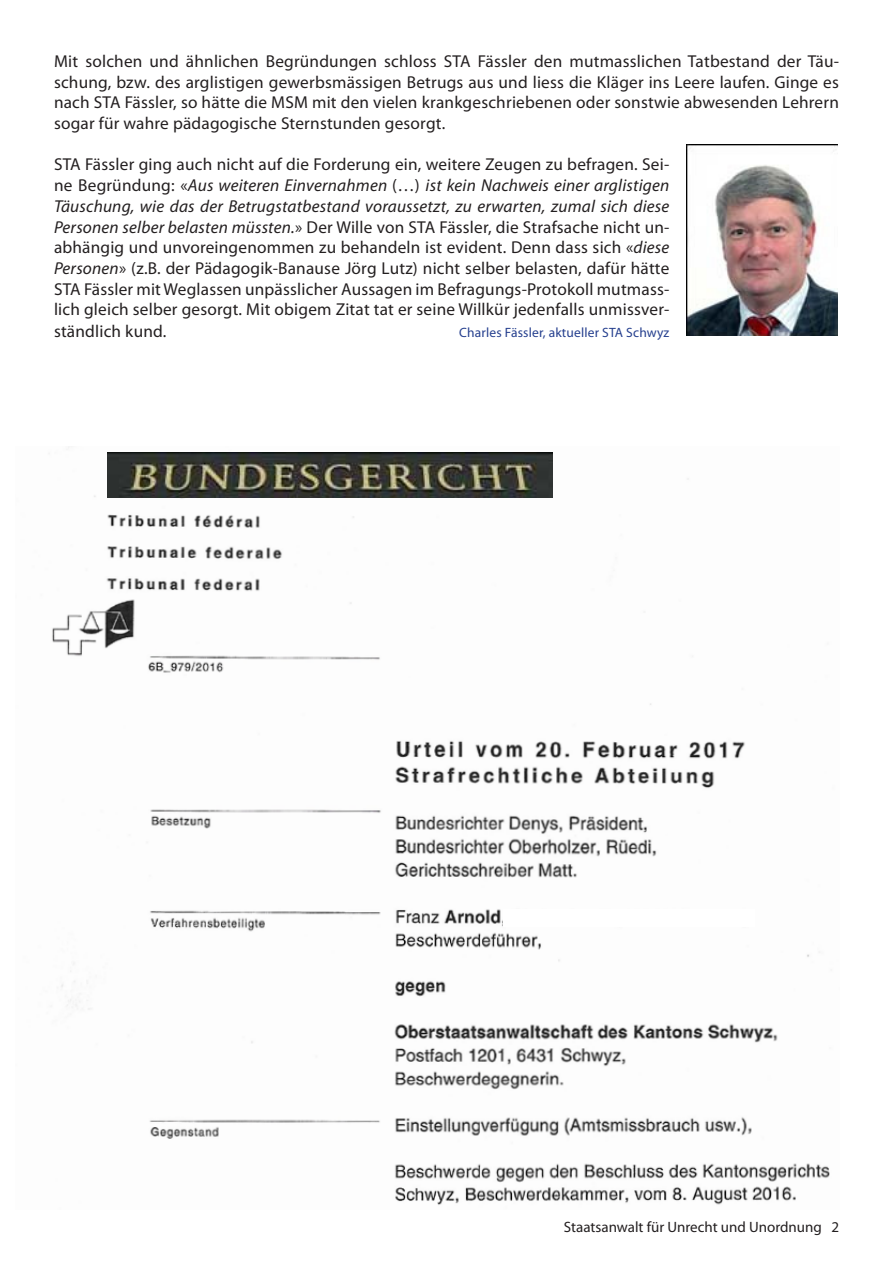
<style>
.page{position:relative;width:893px;height:1263px;background:#fff}
.page>*{position:absolute;margin:0;border:0;box-sizing:border-box;transform-origin:0 0}
.t1{font:17.25px/20.9px "Myriad Pro";letter-spacing:.01em;color:#231f20;text-align:justify}
.t2{font:15px "Myriad Pro";color:#231f20}
.t3{font:13.5px "Myriad Pro";letter-spacing:.01em;color:#253f8e}
.s1{font-style:italic}
</style>
<div class="page">
<img style="left:52px;top:447px;width:778px;height:758px">
<img style="left:108px;top:453px;width:445px;height:45px">
<div style="left:503px;top:909px;width:252px;height:18px;background:#fff"></div>
<img style="left:686px;top:145px;width:152px;height:191px">
<p class="t1" style="left:54px;top:51px;width:786px">Mit solchen und ähnlichen Begründungen schloss STA Fässler den mutmasslichen Tatbestand der Täu&shy;schung, bzw. des arglistigen gewerbsmässigen Betrugs aus und liess die Kläger ins Leere laufen. Ginge es nach STA Fässler, so hätte die MSM mit den vielen krankgeschriebenen oder sonstwie abwesenden Lehrern sogar für wahre pädagogische Sternstunden gesorgt.</p>
<p class="t1" style="left:54px;top:154px;width:617px">STA Fässler ging auch nicht auf die Forderung ein, weitere Zeugen zu befragen. Sei&shy;ne Begründung: «<span class="s1">Aus weiteren Einvernahmen</span> (…) <span class="s1">ist kein Nachweis einer arglistigen Täuschung, wie das der Betrugstatbestand voraussetzt, zu erwarten, zumal sich diese Personen selber belasten müssten.</span>» Der Wille von STA Fässler, die Strafsache nicht un&shy;abhängig und unvoreingenommen zu behandeln ist evident. Denn dass sich «<span class="s1">diese Personen</span>» (z.B. der Pädagogik-Banause Jörg Lutz) nicht selber belasten, dafür hätte STA Fässler mit Weglassen unpässlicher Aussagen im Befragungs-Protokoll mutmass&shy;lich gleich selber gesorgt. Mit obigem Zitat tat er seine Willkür jedenfalls unmissver&shy;ständlich kund.</p>
<p class="t3" style="left:459px;top:324px;width:212px">Charles Fässler, aktueller STA Schwyz</p>
<p class="t2" style="left:564px;top:1217px;width:277px">Staatsanwalt für Unrecht und Unordnung 2</p>
</div>
